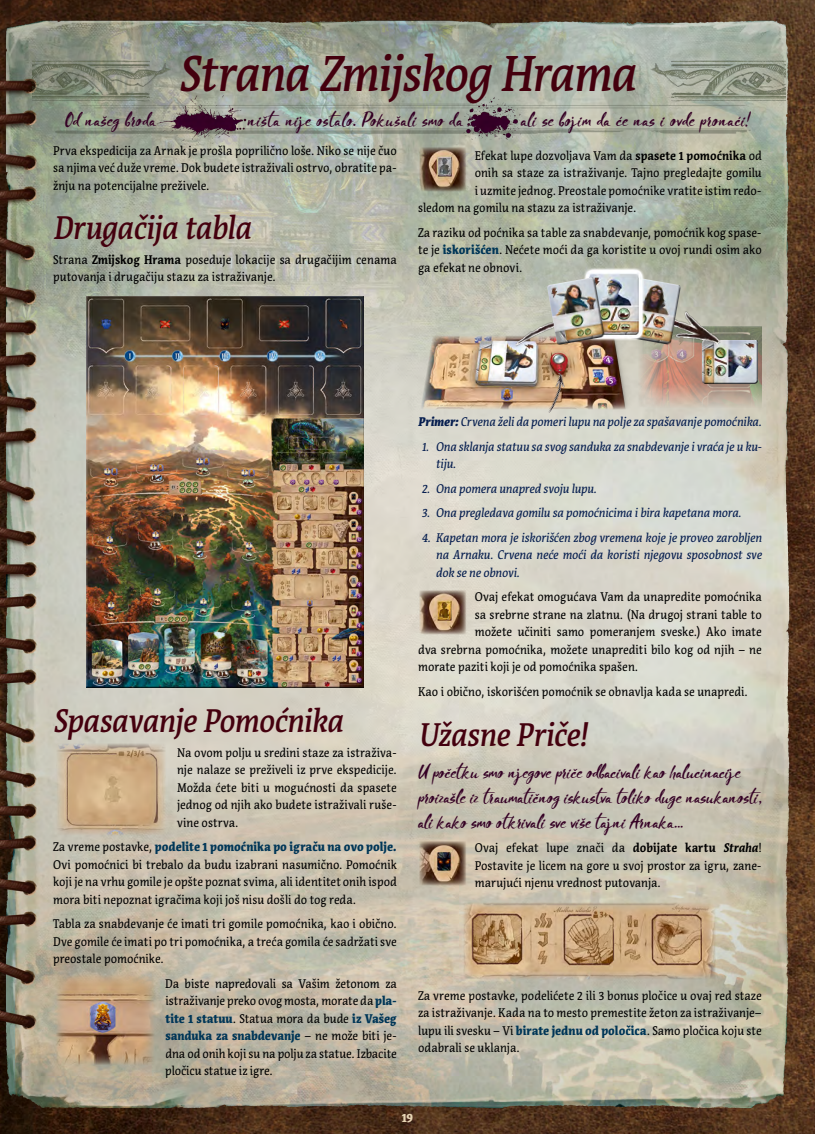
<style>
.page{position:relative;width:815px;height:1134px;background:#fff}
.page>*{position:absolute;margin:0;border:0;box-sizing:border-box;transform-origin:0 0}
.t1{font:italic 500 50px "Acuta";letter-spacing:-.025em;color:#44000e;scale:.9 1}
.t2{font:italic 500 32.5px "Acuta";letter-spacing:-.015em;color:#44000e;scale:.9 1}
.t3{font:16.88px/25px "Blooms";letter-spacing:-.005em;color:#340024}
.t4{font:16.88px "Blooms";letter-spacing:.015em;color:#340024}
.t5{font:12.5px/17.5px "Acuta";letter-spacing:-.005em;color:#000;text-align:justify;scale:.9 1}
.t6{font:italic 12.5px/17.5px "Acuta";letter-spacing:-.005em;color:#061e4f;scale:.9 1}
.t7{font:900 12.5px "Acuta";color:#e7d5b5;scale:.9 1}
.s1{font-weight:700}
.s2{font-weight:900;color:#003657}
.s3{font-weight:900}
.s4{font-weight:700;font-style:italic}
</style>
<div class="page">
<img style="left:0;top:0;width:815px;height:1134px">
<img style="left:55px;top:101px;width:705px;height:106px">
<img style="left:33px;top:60px;width:137px;height:42px">
<img style="left:650px;top:60px;width:136px;height:42px">
<div style="left:85px;top:295px;width:280px;height:393px;background:#000;opacity:.75"></div>
<img style="left:53px;top:740px;width:117px;height:99px">
<img style="left:53px;top:972px;width:105px;height:96px">
<img style="left:418px;top:145px;width:50px;height:48px">
<img style="left:418px;top:333px;width:219px;height:78px">
<img style="left:637px;top:409px;width:125px;height:43px">
<div style="left:637px;top:326px;width:126px;height:83px;background:#000;opacity:.75"></div>
<div style="left:702px;top:339px;width:56px;height:44px;background:#fff;opacity:.75"></div>
<div style="left:702px;top:341px;width:56px;height:43px;background:#000;opacity:.75"></div>
<img style="left:514px;top:304px;width:207px;height:53px">
<img style="left:650px;top:276px;width:32px;height:70px">
<img style="left:577px;top:262px;width:73px;height:85px">
<img style="left:546px;top:276px;width:60px;height:70px">
<img style="left:536px;top:372px;width:36px;height:41px">
<img style="left:418px;top:588px;width:50px;height:48px">
<img style="left:418px;top:839px;width:50px;height:48px">
<img style="left:461px;top:900px;width:257px;height:82px">
<img style="left:156px;top:93px;width:91px;height:50px">
<img style="left:463px;top:92px;width:57px;height:51px">
<h1 class="t1" style="left:179px;top:43px;width:510px">Strana Zmijskog Hrama</h1>
<h3 class="t4" style="left:65px;top:107px;width:93px">Od našeg broda</h3>
<h3 class="t4" style="left:248px;top:107px;width:217px">ništa nije ostalo. Pokušali smo da</h3>
<h3 class="t4" style="left:521px;top:107px;width:231px">ali se bojim da će nas i ovde pronaći!</h3>
<p class="t5" style="left:53px;top:142px;width:383px">Prva ekspedicija za Arnak je prošla poprilično loše. Niko se nije čuo sa njima već duže vreme. Dok budete istraživali ostrvo, obratite pa&shy;žnju na potencijalne preživele.</p>
<h2 class="t2" style="left:53px;top:208px;width:222px">Drugačija tabla</h2>
<p class="t5" style="left:53px;top:251px;width:383px">Strana <span class="s1">Zmijskog Hrama</span> poseduje lokacije sa drugačijim cenama putovanja i drugačiju stazu za istraživanje.</p>
<p class="t5" style="left:475px;top:147px;width:321px">Efekat lupe dozvoljava Vam da <span class="s1">spasete 1 pomoćnika</span> od</p>
<p class="t5" style="left:475px;top:164px;width:320px">onih sa staze za istraživanje. Tajno pregledajte gomilu</p>
<p class="t5" style="left:475px;top:182px;width:320px">i uzmite jednog. Preostale pomoćnike vratite istim redo-</p>
<p class="t5" style="left:418px;top:199px;width:244px">sledom na gomilu na stazu za istraživanje.</p>
<p class="t5" style="left:418px;top:224px;width:383px">Za raziku od poćnika sa table za snabdevanje, pomoćnik kog spase&shy;te je <span class="s2">iskorišćen</span>. Nećete moći da ga koristite u ovoj rundi osim ako ga efekat ne obnovi.</p>
<h2 class="t2" style="left:53px;top:701px;width:324px">Spasavanje Pomoćnika</h2>
<p class="t5" style="left:177px;top:743px;width:246px">Na ovom polju u sredini staze za istraživa&shy;nje nalaze se preživeli iz prve ekspedicije.<br>Možda ćete biti u mogućnosti da spasete jednog od njih ako budete istraživali ruše&shy;vine ostrva.</p>
<p class="t5" style="left:53px;top:838px;width:383px">Za vreme postavke, <span class="s2">podelite 1 pomoćnika po igraču na ovo polje.<br></span>Ovi pomoćnici bi trebalo da budu izabrani nasumično. Pomoćnik koji je na vrhu gomile je opšte poznat svima, ali identitet onih ispod mora biti nepoznat igračima koji još nisu došli do tog reda.</p>
<p class="t5" style="left:53px;top:915px;width:383px">Tabla za snabdevanje će imati tri gomile pomoćnika, kao i obično.<br>Dve gomile će imati po tri pomoćnika, a treća gomila će sadržati sve preostale pomoćnike.</p>
<p class="t5" style="left:165px;top:975px;width:259px;text-align:left">Da biste napredovali sa Vašim žetonom za istraživanje preko ovog mosta, morate da <span class="s2">pla&shy;tite 1 statuu</span>. Statua mora da bude <span class="s2">iz Vašeg sanduka za snabdevanje</span> – ne može biti je&shy;dna od onih koji su na polju za statue. Izbacite pločicu statue iz igre.</p>
<p class="t6" style="left:418px;top:413px;width:383px"><span class="s3">Primer:</span> Crvena želi da pomeri lupu na polje za spašavanje pomoćnika.</p>
<p class="t6" style="left:436px;top:438px;width:364px;text-indent:-14px">1. Ona sklanja statuu sa svog sanduka za snabdevanje i vraća je u ku&shy;tiju.</p>
<p class="t6" style="left:422px;top:480px;width:196px">2. Ona pomera unapred svoju lupu.</p>
<p class="t6" style="left:422px;top:504px;width:357px">3. Ona pregledava gomilu sa pomoćnicima i bira kapetana mora.</p>
<p class="t6" style="left:436px;top:529px;width:364px;text-align:justify;text-indent:-14px">4. Kapetan mora je iskorišćen zbog vremena koje je proveo zarobljen na Arnaku. Crvena neće moći da koristi njegovu sposobnost sve dok se ne obnovi.</p>
<p class="t5" style="left:475px;top:588px;width:321px">Ovaj efekat omogućava Vam da unapredite pomoćnika</p>
<p class="t5" style="left:475px;top:606px;width:320px">sa srebrne strane na zlatnu. (Na drugoj strani table to</p>
<p class="t5" style="left:475px;top:623px;width:320px">možete učiniti samo pomeranjem sveske.) Ako imate</p>
<p class="t5" style="left:418px;top:641px;width:383px">dva srebrna pomoćnika, možete unaprediti bilo kog od njih – ne</p>
<p class="t5" style="left:418px;top:658px;width:246px">morate paziti koji je od pomoćnika spašen.</p>
<p class="t5" style="left:418px;top:683px;width:368px">Kao i obično, iskorišćen pomoćnik se obnavlja kada se unapredi.</p>
<h2 class="t2" style="left:418px;top:715px;width:190px">Užasne Priče!</h2>
<h3 class="t3" style="left:418px;top:760px;width:345px">U početku smo njegove priče odbacivali kao halucinacije proizašle iz traumatičnog iskustva toliko duge nasukanosti, ali kako smo otkrivali sve više tajni Arnaka…</h3>
<p class="t5" style="left:475px;top:839px;width:321px">Ovaj efekat lupe znači da <span class="s1">dobijate kartu</span> <span class="s4">Straha</span>!<br>Postavite je licem na gore u svoj prostor za igru, zane&shy;marujući njenu vrednost putovanja.</p>
<p class="t5" style="left:418px;top:986px;width:383px">Za vreme postavke, podelićete 2 ili 3 bonus pločice u ovaj red staze za istraživanje. Kada na to mesto premestite žeton za istraživanje– lupu ili svesku – Vi <span class="s2">birate jednu od poločica</span>. Samo pločica koju ste odabrali se uklanja.</p>
<p class="t7" style="left:402px;top:1110px;width:14px">19</p>
</div>
